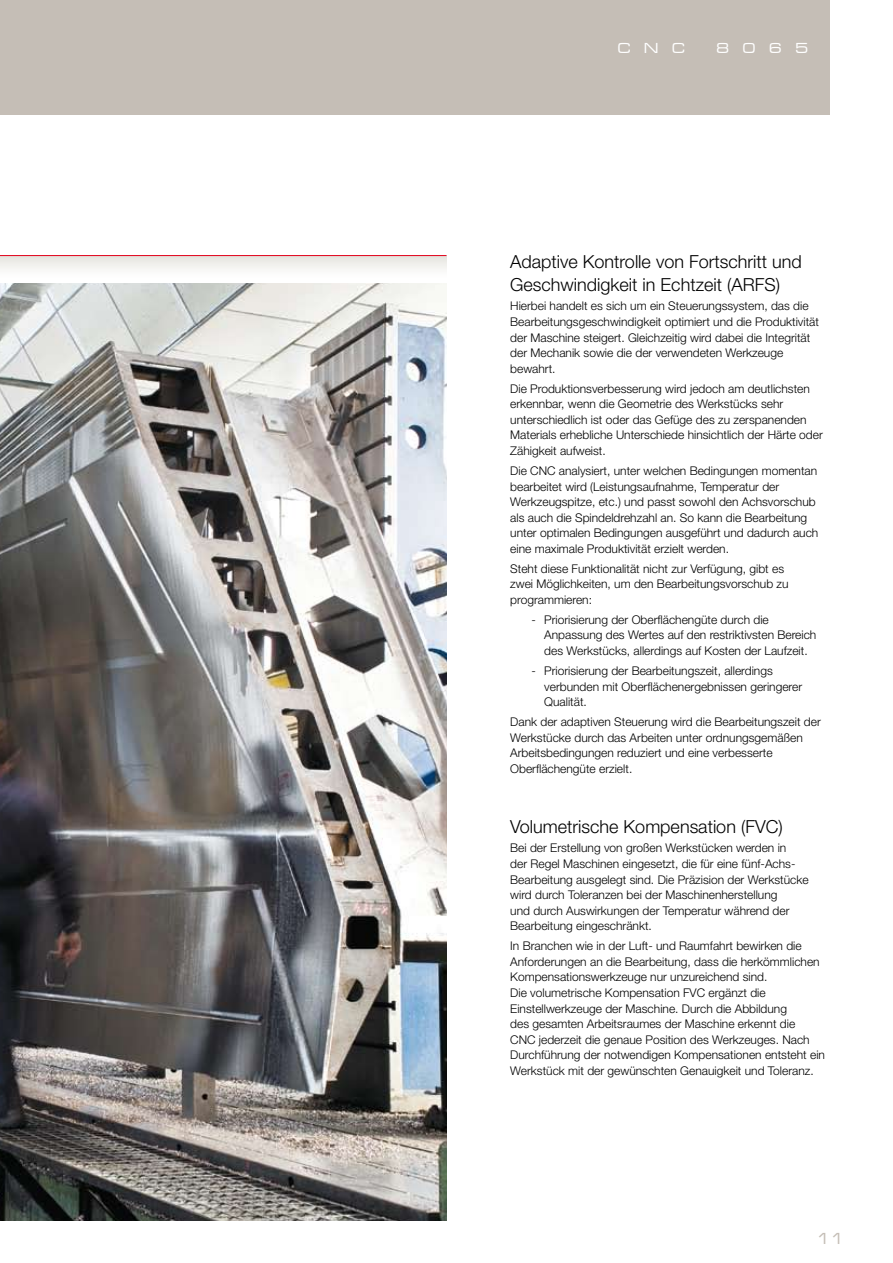
<style>
.page{position:relative;width:893px;height:1263px;background:#fff}
.page>*{position:absolute;margin:0;border:0;box-sizing:border-box;transform-origin:0 0}
.t1{font:300 18px/22.5px "Helvetica Neue LT Std";color:#000}
.t2{font:500 16.5px "Microgramma D";color:#c5beb6}
.t3{font:500 15px "Microgramma D";letter-spacing:.925em;color:#fff}
.t4{font:300 12px/15.6px "Helvetica Neue LT Std";color:#000}
</style>
<div class="page">
<div style="left:0;top:0;width:829px;height:115px;background:#c5beb6"></div>
<svg style="left:0;top:256px;width:446px;height:13px"></svg>
<hr style="left:0;top:255px;width:446px;height:1px;background:#e2001a">
<img style="left:0;top:284px;width:446px;height:936px">
<p class="t3" style="left:618px;top:39px;width:69px">CNC</p>
<p class="t3" style="left:716px;top:39px;width:93px">8065</p>
<h1 class="t1" style="left:510px;top:250px;width:293px">Adaptive Kontrolle von Fortschritt und<br>Geschwindigkeit in Echtzeit (ARFS)</h1>
<p class="t4" style="left:510px;top:298px;width:310px">Hierbei handelt es sich um ein Steuerungssystem, das die Bearbeitungsgeschwindigkeit optimiert und die Produktivität der Maschine steigert. Gleichzeitig wird dabei die Integrität der Mechanik sowie die der verwendeten Werkzeuge bewahrt.</p>
<p class="t4" style="left:510px;top:380px;width:314px">Die Produktionsverbesserung wird jedoch am deutlichsten erkennbar, wenn die Geometrie des Werkstücks sehr unterschiedlich ist oder das Gefüge des zu zerspanenden Materials erhebliche Unterschiede hinsichtlich der Härte oder Zähigkeit aufweist.</p>
<p class="t4" style="left:510px;top:463px;width:310px">Die CNC analysiert, unter welchen Bedingungen momentan bearbeitet wird (Leistungsaufnahme, Temperatur der Werkzeugspitze, etc.) und passt sowohl den Achsvorschub als auch die Spindeldrehzahl an. So kann die Bearbeitung unter optimalen Bedingungen ausgeführt und dadurch auch eine maximale Produktivität erzielt werden.</p>
<p class="t4" style="left:510px;top:560px;width:280px">Steht diese Funktionalität nicht zur Verfügung, gibt es zwei Möglichkeiten, um den Bearbeitungsvorschub zu programmieren:</p>
<p class="t4" style="left:544px;top:611px;width:274px;text-indent:-13px">- Priorisierung der Oberflächengüte durch die<br>Anpassung des Wertes auf den restriktivsten Bereich des Werkstücks, allerdings auf Kosten der Laufzeit.</p>
<p class="t4" style="left:544px;top:663px;width:259px;text-indent:-13px">- Priorisierung der Bearbeitungszeit, allerdings verbunden mit Oberflächenergebnissen geringerer<br>Qualität.</p>
<p class="t4" style="left:510px;top:714px;width:312px">Dank der adaptiven Steuerung wird die Bearbeitungszeit der Werkstücke durch das Arbeiten unter ordnungsgemäßen Arbeitsbedingungen reduziert und eine verbesserte Oberflächengüte erzielt.</p>
<h1 class="t1" style="left:510px;top:814px;width:274px">Volumetrische Kompensation (FVC)</h1>
<p class="t4" style="left:510px;top:840px;width:300px">Bei der Erstellung von großen Werkstücken werden in<br>der Regel Maschinen eingesetzt, die für eine fünf-Achs-Bearbeitung ausgelegt sind. Die Präzision der Werkstücke wird durch Toleranzen bei der Maschinenherstellung<br>und durch Auswirkungen der Temperatur während der Bearbeitung eingeschränkt.</p>
<p class="t4" style="left:510px;top:938px;width:316px">In Branchen wie in der Luft- und Raumfahrt bewirken die Anforderungen an die Bearbeitung, dass die herkömmlichen Kompensationswerkzeuge nur unzureichend sind.<br>Die volumetrische Kompensation FVC ergänzt die Einstellwerkzeuge der Maschine. Durch die Abbildung<br>des gesamten Arbeitsraumes der Maschine erkennt die<br>CNC jederzeit die genaue Position des Werkzeuges. Nach Durchführung der notwendigen Kompensationen entsteht ein Werkstück mit der gewünschten Genauigkeit und Toleranz.</p>
<h2 class="t2" style="left:817px;top:1228px;width:29px">11</h2>
</div>
